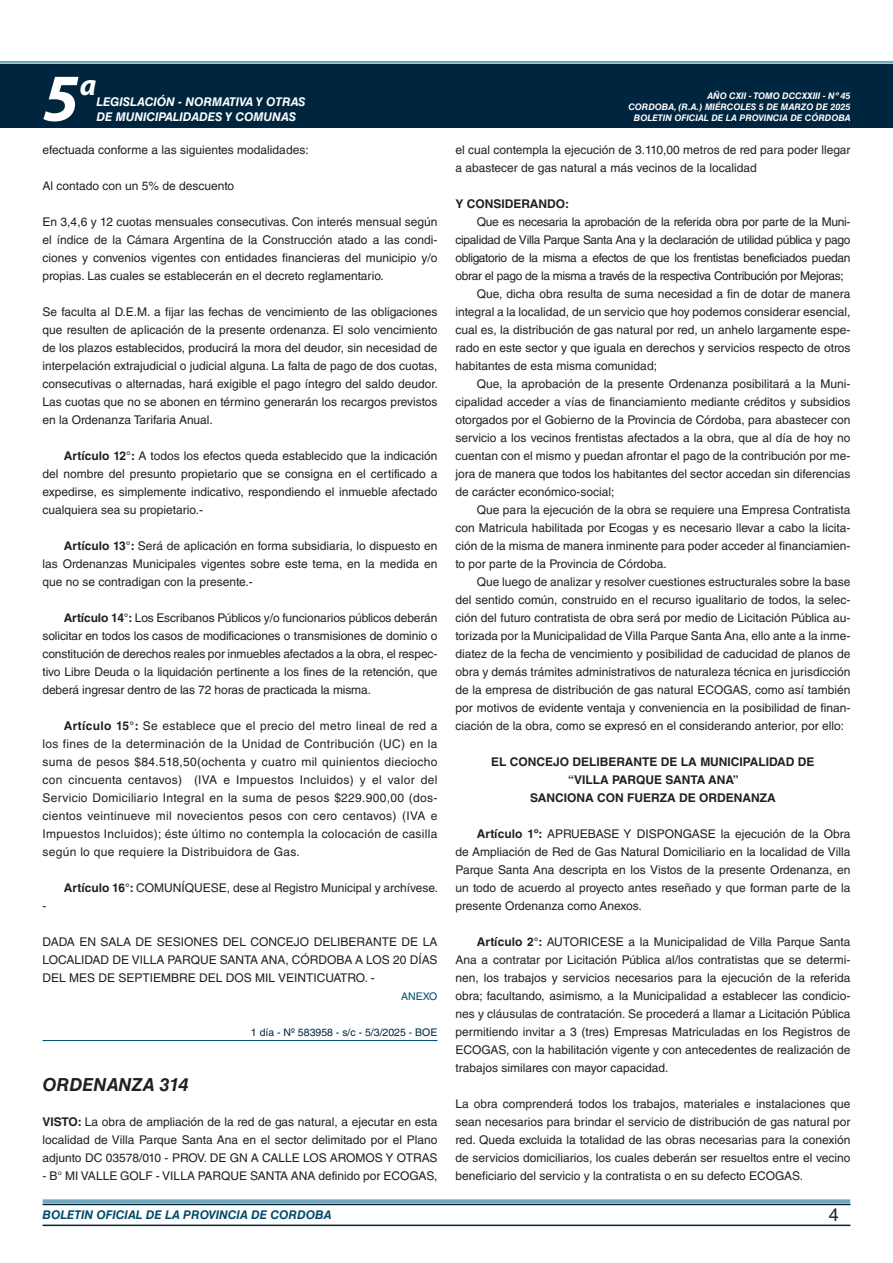
<style>
.page{position:relative;width:893px;height:1263px;background:#fff}
.page>*{position:absolute;margin:0;border:0;box-sizing:border-box;transform-origin:0 0}
.t1{font:italic 700 67.5px "Myriad Pro";color:#fff}
.t2{font:italic 700 30px "Myriad Pro";color:#fff}
.NOMBRE_DE_MINISTERIO{font:italic 700 18px "Helvetica LT Std";color:#231f20}
.t3{font:18px "Helvetica LT Std";color:#231f20}
.TEXTO_BASE{font:12px/18px "Helvetica LT Std";color:#231f20;text-align:justify}
.RESUELVE{font:700 12px "Helvetica LT Std";color:#231f20}
.t4{font:italic 700 12px "Helvetica LT Std";color:#fff}
.t5{font:italic 700 12px "Helvetica LT Std";color:#004b6c}
.TEXTO_BASE-2{font:700 12px "Helvetica LT Std";color:#231f20}
.FECHA_DE_VENCIMIENTO{font:10.5px "Helvetica LT Std";color:#00263f}
.ANEXO{font:10.5px "Helvetica LT Std";color:#004b6c}
.t6{font:italic 700 9px/10.8px "Helvetica LT Std";color:#fff;text-align:right}
.s1{font-weight:700}
</style>
<div class="page">
<div style="left:0;top:61px;width:893px;height:6px;background:#fff;opacity:.75"></div>
<div style="left:0;top:64px;width:893px;height:64px;background:#00263f"></div>
<hr style="left:43px;top:1224px;width:807px;height:2px;background:#00263f">
<div style="left:42px;top:1198px;width:809px;height:8px;background:#fff;opacity:.75"></div>
<hr style="left:43px;top:1040px;width:394px;height:1px;background:#004b6c">
<h1 class="t1" style="left:43px;top:54px;width:38px">5</h1>
<h2 class="t2" style="left:80px;top:66px;width:18px">a</h2>
<p class="t4" style="left:96px;top:95px;width:211px">LEGISLACIÓN - NORMATIVA Y OTRAS</p>
<p class="t4" style="left:96px;top:109px;width:201px">DE MUNICIPALIDADES Y COMUNAS</p>
<p class="TEXTO_BASE" style="left:43px;top:141px;width:268px">efectuada conforme a las siguientes modalidades:</p>
<p class="TEXTO_BASE" style="left:43px;top:177px;width:193px">Al contado con un 5% de descuento</p>
<p class="TEXTO_BASE" style="left:43px;top:213px;width:396px">En 3,4,6 y 12 cuotas mensuales consecutivas. Con interés mensual según el índice de la Cámara Argentina de la Construcción atado a las condi&shy;ciones y convenios vigentes con entidades financieras del municipio y/o propias. Las cuales se establecerán en el decreto reglamentario.</p>
<p class="TEXTO_BASE" style="left:43px;top:303px;width:397px">Se faculta al D.E.M. a fijar las fechas de vencimiento de las obligaciones que resulten de aplicación de la presente ordenanza. El solo vencimiento de los plazos establecidos, producirá la mora del deudor, sin necesidad de interpelación extrajudicial o judicial alguna. La falta de pago de dos cuotas, consecutivas o alternadas, hará exigible el pago íntegro del saldo deudor.<br>Las cuotas que no se abonen en término generarán los recargos previstos en la Ordenanza Tarifaria Anual.</p>
<p class="TEXTO_BASE" style="left:43px;top:447px;width:396px;text-indent:21px"><span class="s1">Artículo 12°:</span> A todos los efectos queda establecido que la indicación del nombre del presunto propietario que se consigna en el certificado a expedirse, es simplemente indicativo, respondiendo el inmueble afectado cualquiera sea su propietario.-</p>
<p class="TEXTO_BASE" style="left:43px;top:537px;width:396px;text-indent:21px"><span class="s1">Artículo 13°:</span> Será de aplicación en forma subsidiaria, lo dispuesto en las Ordenanzas Municipales vigentes sobre este tema, en la medida en que no se contradigan con la presente.-</p>
<p class="TEXTO_BASE" style="left:43px;top:609px;width:396px;text-indent:21px"><span class="s1">Artículo 14°:</span> Los Escribanos Públicos y/o funcionarios públicos deberán solicitar en todos los casos de modificaciones o transmisiones de dominio o constitución de derechos reales por inmuebles afectados a la obra, el respec&shy;tivo Libre Deuda o la liquidación pertinente a los fines de la retención, que deberá ingresar dentro de las 72 horas de practicada la misma.</p>
<p class="TEXTO_BASE" style="left:43px;top:717px;width:396px;text-indent:21px"><span class="s1">Artículo 15°:</span> Se establece que el precio del metro lineal de red a los fines de la determinación de la Unidad de Contribución (UC) en la suma de pesos $84.518,50(ochenta y cuatro mil quinientos dieciocho con cincuenta centavos) (IVA e Impuestos Incluidos) y el valor del Servicio Domiciliario Integral en la suma de pesos $229.900,00 (dos&shy;cientos veintinueve mil novecientos pesos con cero centavos) (IVA e Impuestos Incluidos); éste último no contempla la colocación de casilla según lo que requiere la Distribuidora de Gas.</p>
<p class="TEXTO_BASE" style="left:64px;top:879px;width:376px"><span class="s1">Artículo 16°:</span> COMUNÍQUESE, dese al Registro Municipal y archívese.</p>
<p class="TEXTO_BASE" style="left:43px;top:897px;width:5px">-</p>
<p class="TEXTO_BASE" style="left:43px;top:933px;width:396px">DADA EN SALA DE SESIONES DEL CONCEJO DELIBERANTE DE LA LOCALIDAD DE VILLA PARQUE SANTA ANA, CÓRDOBA A LOS 20 DÍAS DEL MES DE SEPTIEMBRE DEL DOS MIL VEINTICUATRO. -</p>
<p class="ANEXO" style="left:401px;top:990px;width:38px">ANEXO</p>
<p class="FECHA_DE_VENCIMIENTO" style="left:251px;top:1026px;width:188px">1 día - Nº 583958 - s/c - 5/3/2025 - BOE</p>
<p class="NOMBRE_DE_MINISTERIO" style="left:43px;top:1074px;width:148px">ORDENANZA 314</p>
<p class="TEXTO_BASE" style="left:43px;top:1113px;width:396px"><span class="s1">VISTO:</span> La obra de ampliación de la red de gas natural, a ejecutar en esta localidad de Villa Parque Santa Ana en el sector delimitado por el Plano adjunto DC 03578/010 - PROV. DE GN A CALLE LOS AROMOS Y OTRAS</p>
<p class="TEXTO_BASE" style="left:43px;top:1167px;width:396px">- B° MI VALLE GOLF - VILLA PARQUE SANTA ANA definido por ECOGAS,</p>
<p class="t6" style="left:628px;top:91px;width:224px">AÑO CXII - TOMO DCCXXIII - Nº 45<br>CORDOBA, (R.A.) MIÉRCOLES 5 DE MARZO DE 2025<br>BOLETIN OFICIAL DE LA PROVINCIA DE CÓRDOBA</p>
<p class="TEXTO_BASE" style="left:455px;top:141px;width:396px">el cual contempla la ejecución de 3.110,00 metros de red para poder llegar a abastecer de gas natural a más vecinos de la localidad</p>
<p class="TEXTO_BASE-2" style="left:455px;top:196px;width:115px">Y CONSIDERANDO:</p>
<p class="TEXTO_BASE" style="left:455px;top:213px;width:396px;text-indent:21px">Que es necesaria la aprobación de la referida obra por parte de la Muni&shy;cipalidad de Villa Parque Santa Ana y la declaración de utilidad pública y pago obligatorio de la misma a efectos de que los frentistas beneficiados puedan obrar el pago de la misma a través de la respectiva Contribución por Mejoras;</p>
<p class="TEXTO_BASE" style="left:455px;top:285px;width:396px;text-indent:21px">Que, dicha obra resulta de suma necesidad a fin de dotar de manera integral a la localidad, de un servicio que hoy podemos considerar esencial, cual es, la distribución de gas natural por red, un anhelo largamente espe&shy;rado en este sector y que iguala en derechos y servicios respecto de otros habitantes de esta misma comunidad;</p>
<p class="TEXTO_BASE" style="left:455px;top:375px;width:396px;text-indent:21px">Que, la aprobación de la presente Ordenanza posibilitará a la Muni&shy;cipalidad acceder a vías de financiamiento mediante créditos y subsidios otorgados por el Gobierno de la Provincia de Córdoba, para abastecer con servicio a los vecinos frentistas afectados a la obra, que al día de hoy no cuentan con el mismo y puedan afrontar el pago de la contribución por me&shy;jora de manera que todos los habitantes del sector accedan sin diferencias de carácter económico-social;</p>
<p class="TEXTO_BASE" style="left:455px;top:501px;width:396px;text-indent:21px">Que para la ejecución de la obra se requiere una Empresa Contratista con Matricula habilitada por Ecogas y es necesario llevar a cabo la licita&shy;ción de la misma de manera inminente para poder acceder al financiamien&shy;to por parte de la Provincia de Córdoba.</p>
<p class="TEXTO_BASE" style="left:455px;top:573px;width:396px;text-indent:21px">Que luego de analizar y resolver cuestiones estructurales sobre la base del sentido común, construido en el recurso igualitario de todos, la selec&shy;ción del futuro contratista de obra será por medio de Licitación Pública au&shy;torizada por la Municipalidad de Villa Parque Santa Ana, ello ante a la inme&shy;diatez de la fecha de vencimiento y posibilidad de caducidad de planos de obra y demás trámites administrativos de naturaleza técnica en jurisdicción de la empresa de distribución de gas natural ECOGAS, como así también por motivos de evidente ventaja y conveniencia en la posibilidad de finan&shy;ciación de la obra, como se expresó en el considerando anterior, por ello:</p>
<p class="RESUELVE" style="left:491px;top:754px;width:325px">EL CONCEJO DELIBERANTE DE LA MUNICIPALIDAD DE</p>
<p class="RESUELVE" style="left:568px;top:772px;width:172px">“VILLA PARQUE SANTA ANA”</p>
<p class="RESUELVE" style="left:530px;top:790px;width:247px">SANCIONA CON FUERZA DE ORDENANZA</p>
<p class="TEXTO_BASE" style="left:455px;top:825px;width:396px;text-indent:21px"><span class="s1">Artículo 1º:</span> APRUEBASE Y DISPONGASE la ejecución de la Obra de Ampliación de Red de Gas Natural Domiciliario en la localidad de Villa Parque Santa Ana descripta en los Vistos de la presente Ordenanza, en un todo de acuerdo al proyecto antes reseñado y que forman parte de la presente Ordenanza como Anexos.</p>
<p class="TEXTO_BASE" style="left:455px;top:933px;width:396px;text-indent:21px"><span class="s1">Artículo 2°:</span> AUTORICESE a la Municipalidad de Villa Parque Santa Ana a contratar por Licitación Pública al/los contratistas que se determi&shy;nen, los trabajos y servicios necesarios para la ejecución de la referida obra; facultando, asimismo, a la Municipalidad a establecer las condicio&shy;nes y cláusulas de contratación. Se procederá a llamar a Licitación Pública permitiendo invitar a 3 (tres) Empresas Matriculadas en los Registros de ECOGAS, con la habilitación vigente y con antecedentes de realización de trabajos similares con mayor capacidad.</p>
<p class="TEXTO_BASE" style="left:455px;top:1095px;width:396px">La obra comprenderá todos los trabajos, materiales e instalaciones que sean necesarios para brindar el servicio de distribución de gas natural por red. Queda excluida la totalidad de las obras necesarias para la conexión de servicios domiciliarios, los cuales deberán ser resueltos entre el vecino beneficiario del servicio y la contratista o en su defecto ECOGAS.</p>
<p class="t5" style="left:43px;top:1208px;width:290px">BOLETIN OFICIAL DE LA PROVINCIA DE CORDOBA</p>
<h3 class="t3" style="left:829px;top:1204px;width:12px">4</h3>
</div>
